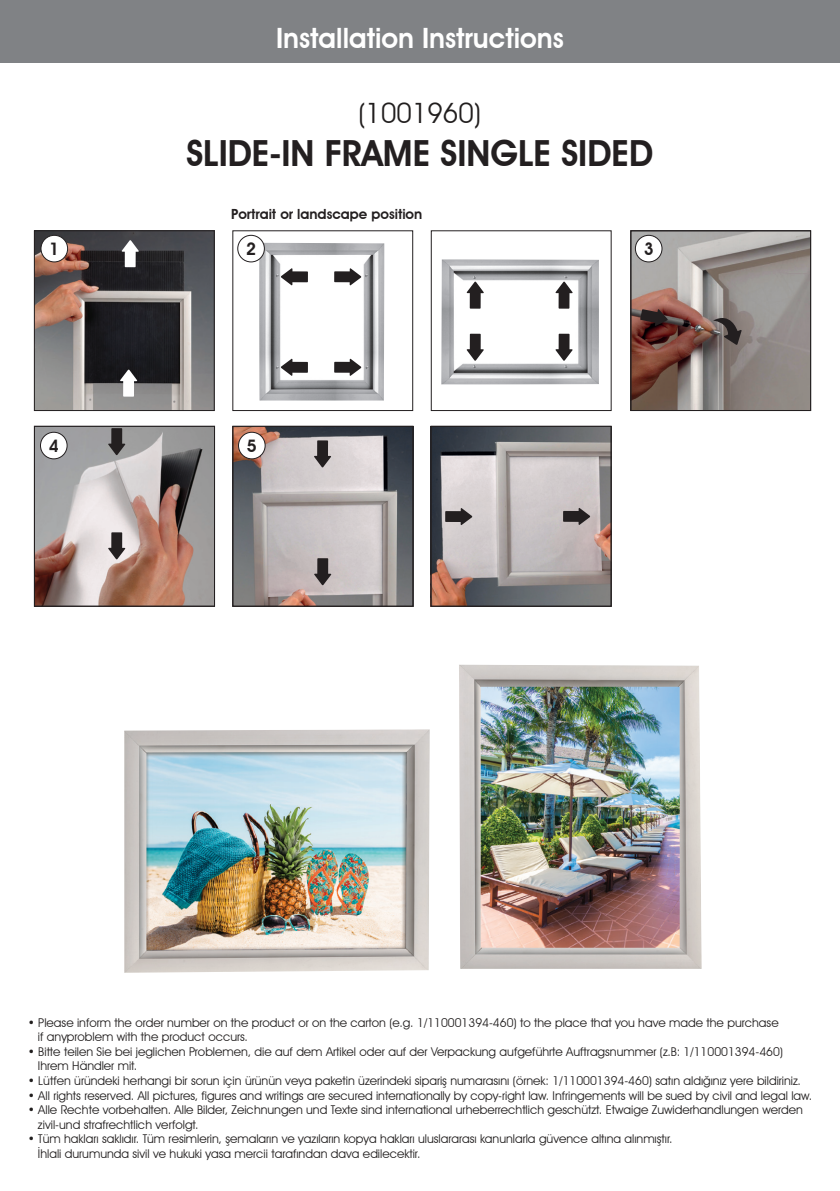
<style>
.page{position:relative;width:840px;height:1191px;background:#fff}
.page>*{position:absolute;margin:0;border:0;box-sizing:border-box;transform-origin:0 0}
.t1{font:600 36px "Avant Garde IT Cby BT";color:#231f20}
.t2{font:600 28px "Avant Garde IT Cby BT";color:#fff}
.t3{font:28px "Avant Garde IT Cby BT";color:#211e1e}
.t4{font:600 17.2px "Avant Garde IT Cby BT";color:#231f20}
.t5{font:600 14px "Avant Garde IT Cby BT";color:#231f20}
.t6{font:12.2px/14.6px "Avant Garde IT Cby BT";color:#211e1e}
</style>
<div class="page">
<div style="left:0;top:0;width:839px;height:62px;background:#808285"></div>
<img style="left:36px;top:232px;width:176px;height:177px">
<div style="left:34px;top:230px;width:180px;height:181px;border:1px solid #231f20"></div>
<div style="left:41px;top:235px;width:27px;height:27px;background:#fff;border-radius:50%"></div>
<div style="left:41px;top:235px;width:27px;height:27px;border:1px solid #231f20;border-radius:50%"></div>
<div style="left:49px;top:241px;width:10px;height:19px;background:#fff"></div>
<svg style="left:120px;top:369px;width:17px;height:28px"></svg>
<img style="left:235px;top:428px;width:176px;height:176px">
<div style="left:232px;top:426px;width:181px;height:181px;border:1px solid #231f20"></div>
<svg style="left:313px;top:440px;width:18px;height:27px"></svg>
<svg style="left:314px;top:558px;width:17px;height:27px"></svg>
<img style="left:433px;top:428px;width:175px;height:176px">
<div style="left:430px;top:426px;width:181px;height:181px;border:1px solid #231f20"></div>
<svg style="left:445px;top:508px;width:27px;height:17px"></svg>
<svg style="left:562px;top:507px;width:28px;height:18px"></svg>
<img style="left:36px;top:428px;width:176px;height:176px">
<div style="left:34px;top:426px;width:181px;height:180px;border:1px solid #231f20"></div>
<div style="left:40px;top:432px;width:27px;height:27px;background:#fff;border-radius:50%"></div>
<div style="left:40px;top:432px;width:27px;height:27px;border:1px solid #231f20;border-radius:50%"></div>
<div style="left:238px;top:432px;width:27px;height:27px;background:#fff;border-radius:50%"></div>
<div style="left:238px;top:432px;width:27px;height:27px;border:1px solid #231f20;border-radius:50%"></div>
<svg style="left:108px;top:428px;width:17px;height:27px"></svg>
<svg style="left:108px;top:532px;width:17px;height:27px"></svg>
<img style="left:259px;top:243px;width:125px;height:157px">
<div style="left:238px;top:235px;width:26px;height:27px;background:#fff;border-radius:50%"></div>
<div style="left:237px;top:235px;width:27px;height:27px;border:1px solid #231f20;border-radius:50%"></div>
<div style="left:232px;top:230px;width:181px;height:181px;border:1px solid #231f20"></div>
<svg style="left:280px;top:268px;width:28px;height:17px"></svg>
<svg style="left:280px;top:358px;width:28px;height:18px"></svg>
<svg style="left:334px;top:358px;width:27px;height:18px"></svg>
<svg style="left:334px;top:268px;width:27px;height:17px"></svg>
<div style="left:430px;top:230px;width:181px;height:181px;border:1px solid #231f20"></div>
<img style="left:441px;top:259px;width:157px;height:125px">
<svg style="left:466px;top:281px;width:17px;height:28px"></svg>
<svg style="left:555px;top:281px;width:17px;height:28px"></svg>
<svg style="left:555px;top:334px;width:17px;height:27px"></svg>
<svg style="left:466px;top:334px;width:17px;height:27px"></svg>
<svg style="left:121px;top:240px;width:18px;height:27px"></svg>
<img style="left:632px;top:233px;width:176px;height:175px">
<div style="left:630px;top:230px;width:180px;height:181px;border:1px solid #231f20"></div>
<div style="left:635px;top:235px;width:26px;height:27px;background:#fff;border-radius:50%"></div>
<div style="left:634px;top:235px;width:28px;height:27px;border:1px solid #231f20;border-radius:50%"></div>
<svg style="left:639px;top:309px;width:28px;height:17px"></svg>
<svg style="left:712px;top:311px;width:29px;height:34px"></svg>
<img style="left:459px;top:664px;width:242px;height:304px">
<img style="left:124px;top:729px;width:305px;height:243px">
<h2 class="t2" style="left:276px;top:21px;width:289px">Installation Instructions</h2>
<h2 class="t3" style="left:358px;top:96px;width:124px">(1001960)</h2>
<h1 class="t1" style="left:186px;top:131px;width:468px">SLIDE-IN FRAME SINGLE SIDED</h1>
<h3 class="t4" style="left:49px;top:238px;width:12px">1</h3>
<p class="t5" style="left:231px;top:206px;width:192px">Portrait or landscape position</p>
<h3 class="t4" style="left:246px;top:238px;width:12px">2</h3>
<h3 class="t4" style="left:643px;top:238px;width:12px">3</h3>
<h3 class="t4" style="left:49px;top:435px;width:12px">4</h3>
<h3 class="t4" style="left:247px;top:435px;width:12px">5</h3>
<p class="t6" style="left:38px;top:1015px;width:741px;text-indent:-10px">• Please inform the order number on the product or on the carton (e.g. 1/110001394-460) to the place that you have made the purchase if anyproblem with the product occurs.</p>
<p class="t6" style="left:38px;top:1044px;width:746px;text-indent:-10px">• Bitte teilen Sie bei jeglichen Problemen, die auf dem Artikel oder auf der Verpackung aufgeführte Auftragsnummer (z.B: 1/110001394-460)<br>Ihrem Händler mit.</p>
<p class="t6" style="left:28px;top:1073px;width:774px">• Lütfen üründeki herhangi bir sorun için ürünün veya paketin üzerindeki sipariş numarasını (örnek: 1/110001394-460) satın aldığınız yere bildiriniz.</p>
<p class="t6" style="left:28px;top:1087px;width:785px">• All rights reserved. All pictures, figures and writings are secured internationally by copy-right law. Infringements will be sued by civil and legal law.</p>
<p class="t6" style="left:38px;top:1102px;width:766px;text-indent:-10px">• Alle Rechte vorbehalten. Alle Bilder, Zeichnungen und Texte sind international urheberrechtlich geschützt. Etwaige Zuwiderhandlungen werden zivil-und strafrechtlich verfolgt.</p>
<p class="t6" style="left:38px;top:1131px;width:635px;text-indent:-10px">• Tüm hakları saklıdır. Tüm resimlerin, şemaların ve yazıların kopya hakları uluslararası kanunlarla güvence altına alınmıştır.<br>İhlali durumunda sivil ve hukuki yasa mercii tarafından dava edilecektir.</p>
</div>
